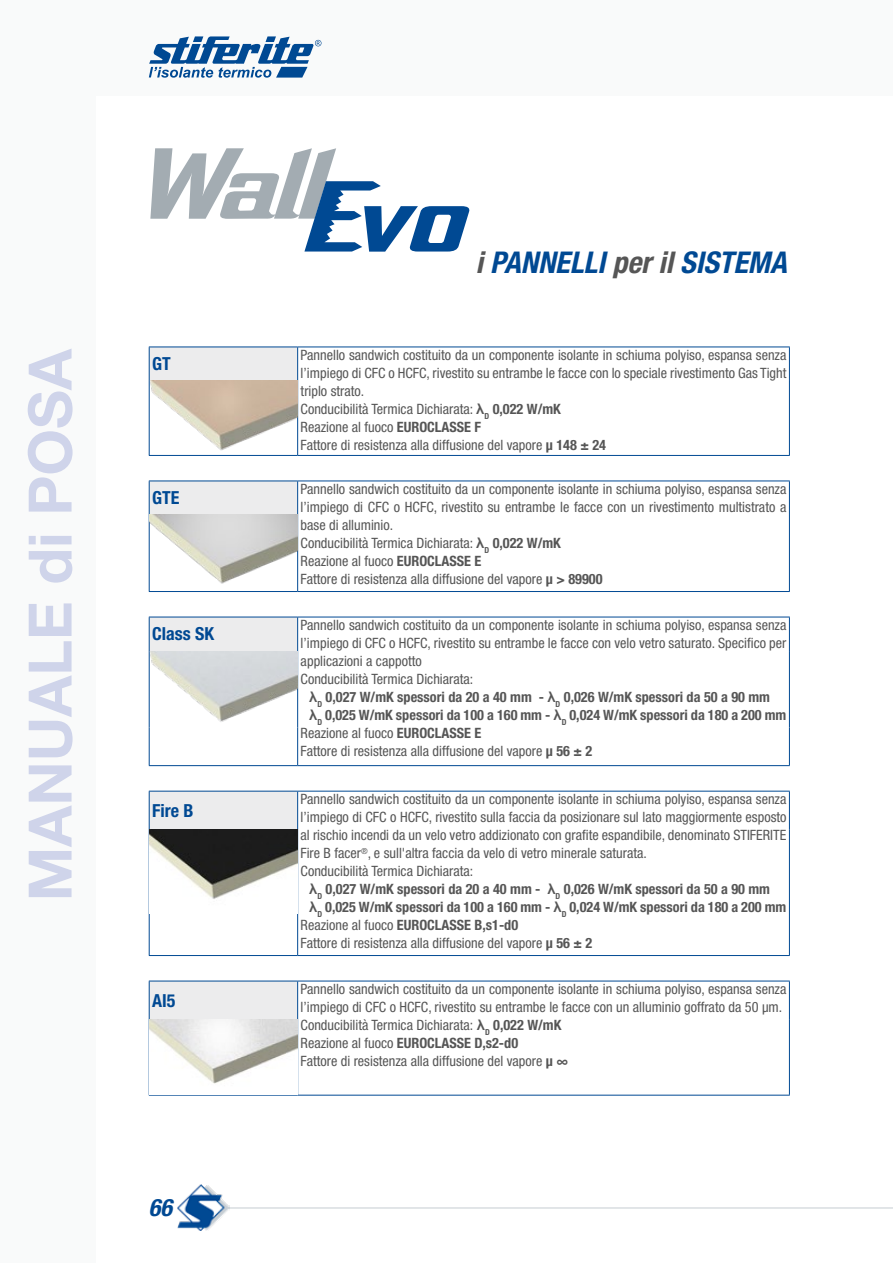
<style>
.page{position:relative;width:893px;height:1263px;background:#fff}
.page>*{position:absolute;margin:0;border:0;box-sizing:border-box;transform-origin:0 0}
.t1{font:700 60px "Helvetica Neue LT Pro";color:#cfd4ea}
.t2{font:italic 700 condensed 30px "Helvetica Neue LT Pro";color:#004993}
.t3{font:italic 700 condensed 24px "Helvetica Neue LT Pro";color:#004993}
.t4{font:700 condensed 18px "Helvetica Neue LT Pro";color:#004993}
.t5{font:condensed 14.25px/18px "Helvetica Neue LT Pro";color:#565656}
.t6{font:700 condensed 14.25px "Helvetica Neue LT Pro";color:#565656}
.s1{color:#565656}
.s2{font-family:"Century Gothic";font-weight:700;font-stretch:normal}
.s3{font-weight:700}
.s4{font-family:"Century Gothic";font-stretch:normal}
.s5{font-weight:400}
</style>
<div class="page">
<div style="left:0;top:0;width:96px;height:1263px;background:#f9fafa"></div>
<div style="left:0;top:0;width:893px;height:96px;background:#f9fafa"></div>
<img style="left:177px;top:1184px;width:52px;height:47px">
<hr style="left:228px;top:1207px;width:665px;height:1px;background:#c5ccd1">
<svg style="left:149px;top:36px;width:172px;height:42px"></svg>
<svg style="left:149px;top:348px;width:149px;height:671px;fill:#ececed"></svg>
<hr style="left:149px;top:347px;width:149px;height:1px;background:#004993">
<hr style="left:149px;top:347px;width:1px;height:34px;background:#004993">
<hr style="left:298px;top:347px;width:492px;height:1px;background:#004993">
<hr style="left:789px;top:347px;width:1px;height:34px;background:#004993">
<hr style="left:789px;top:381px;width:1px;height:74px;background:#004993">
<hr style="left:149px;top:381px;width:1px;height:74px;background:#004993">
<hr style="left:149px;top:455px;width:149px;height:1px;background:#004993">
<hr style="left:298px;top:455px;width:492px;height:1px;background:#004993">
<hr style="left:149px;top:481px;width:149px;height:1px;background:#004993">
<hr style="left:149px;top:481px;width:1px;height:34px;background:#004993">
<hr style="left:298px;top:481px;width:492px;height:1px;background:#004993">
<hr style="left:789px;top:481px;width:1px;height:34px;background:#004993">
<hr style="left:789px;top:515px;width:1px;height:76px;background:#004993">
<hr style="left:298px;top:591px;width:492px;height:1px;background:#004993">
<hr style="left:149px;top:515px;width:1px;height:76px;background:#004993">
<hr style="left:149px;top:591px;width:149px;height:1px;background:#004993">
<hr style="left:149px;top:617px;width:149px;height:1px;background:#004993">
<hr style="left:149px;top:617px;width:1px;height:34px;background:#004993">
<hr style="left:298px;top:617px;width:492px;height:1px;background:#004993">
<hr style="left:789px;top:617px;width:1px;height:34px;background:#004993">
<hr style="left:789px;top:651px;width:1px;height:77px;background:#004993">
<hr style="left:789px;top:728px;width:1px;height:37px;background:#004993">
<hr style="left:298px;top:765px;width:492px;height:1px;background:#004993">
<hr style="left:149px;top:651px;width:1px;height:77px;background:#004993">
<hr style="left:149px;top:728px;width:1px;height:37px;background:#004993">
<hr style="left:149px;top:765px;width:149px;height:1px;background:#004993">
<hr style="left:149px;top:791px;width:149px;height:1px;background:#004993">
<hr style="left:149px;top:791px;width:1px;height:38px;background:#004993">
<hr style="left:298px;top:791px;width:492px;height:1px;background:#004993">
<hr style="left:789px;top:791px;width:1px;height:38px;background:#004993">
<hr style="left:789px;top:829px;width:1px;height:126px;background:#004993">
<hr style="left:298px;top:955px;width:492px;height:1px;background:#004993">
<hr style="left:149px;top:829px;width:1px;height:126px;background:#004993">
<hr style="left:149px;top:955px;width:149px;height:1px;background:#004993">
<hr style="left:149px;top:981px;width:149px;height:1px;background:#004993">
<hr style="left:149px;top:981px;width:1px;height:38px;background:#004993">
<hr style="left:298px;top:981px;width:492px;height:1px;background:#004993">
<hr style="left:789px;top:981px;width:1px;height:38px;background:#004993">
<hr style="left:789px;top:1019px;width:1px;height:76px;background:#004993">
<hr style="left:298px;top:1095px;width:492px;height:1px;background:#004993">
<hr style="left:149px;top:1019px;width:1px;height:76px;background:#004993">
<hr style="left:149px;top:1095px;width:149px;height:1px;background:#004993">
<hr style="left:297px;top:347px;width:1px;height:34px;background:#004993">
<hr style="left:297px;top:381px;width:1px;height:74px;background:#004993">
<hr style="left:297px;top:481px;width:1px;height:34px;background:#004993">
<hr style="left:297px;top:515px;width:1px;height:76px;background:#004993">
<hr style="left:297px;top:791px;width:1px;height:38px;background:#004993">
<hr style="left:297px;top:829px;width:1px;height:126px;background:#004993">
<hr style="left:297px;top:981px;width:1px;height:38px;background:#004993">
<hr style="left:297px;top:1019px;width:1px;height:76px;background:#004993">
<hr style="left:297px;top:617px;width:1px;height:34px;background:#004993">
<hr style="left:297px;top:651px;width:1px;height:77px;background:#004993">
<hr style="left:297px;top:728px;width:1px;height:37px;background:#004993">
<img style="left:150px;top:381px;width:147px;height:74px">
<img style="left:150px;top:515px;width:147px;height:76px">
<img style="left:150px;top:651px;width:147px;height:77px">
<img style="left:150px;top:829px;width:147px;height:85px">
<img style="left:150px;top:1019px;width:147px;height:65px">
<svg style="left:150px;top:148px;width:320px;height:104px"></svg>
<h2 class="t2" style="left:476px;top:244px;width:312px"><span class="s1">i</span> PANNELLI <span class="s1">per il</span> SISTEMA</h2>
<h1 class="t1" style="left:13px;top:901px;width:555px;rotate:-90deg">MANUALE di POSA</h1>
<p class="t4" style="left:152px;top:353px;width:20px">GT</p>
<p class="t5" style="left:301px;top:346px;width:487px">Pannello sandwich costituito da un componente isolante in schiuma polyiso, espansa senza l’impiego di CFC o HCFC, rivestito su entrambe le facce con lo speciale rivestimento Gas Tight triplo strato.<br>Conducibilità Termica Dichiarata: <span class="s2">λ</span><sub>D</sub> <span class="s3">0,022 W/mK<br></span>Reazione al fuoco <span class="s3">EUROCLASSE F<br></span>Fattore di resistenza alla diffusione del vapore <span class="s3">μ 148 ± 24</span></p>
<p class="t4" style="left:152px;top:487px;width:29px">GTE</p>
<p class="t5" style="left:301px;top:480px;width:487px">Pannello sandwich costituito da un componente isolante in schiuma polyiso, espansa senza l’impiego di CFC o HCFC, rivestito su entrambe le facce con un rivestimento multistrato a base di alluminio.<br>Conducibilità Termica Dichiarata: <span class="s2">λ</span><sub>D</sub> <span class="s3">0,022 W/mK<br></span>Reazione al fuoco <span class="s3">EUROCLASSE E<br></span>Fattore di resistenza alla diffusione del vapore <span class="s3">μ &gt; 89900</span></p>
<p class="t5" style="left:301px;top:616px;width:487px">Pannello sandwich costituito da un componente isolante in schiuma polyiso, espansa senza</p>
<p class="t5" style="left:301px;top:634px;width:487px">l’impiego di CFC o HCFC, rivestito su entrambe le facce con velo vetro saturato. Specifico per</p>
<p class="t5" style="left:301px;top:652px;width:123px">applicazioni a cappotto</p>
<p class="t5" style="left:301px;top:670px;width:174px">Conducibilità Termica Dichiarata:</p>
<p class="t6" style="left:309px;top:688px;width:462px"><span class="s4">λ</span><sub>D</sub> 0,027 W/mK spessori da 20 a 40 mm - <span class="s4">λ</span><sub>D</sub> 0,026 W/mK spessori da 50 a 90 mm</p>
<p class="t6" style="left:309px;top:706px;width:479px"><span class="s4">λ</span><sub>D</sub> 0,025 W/mK spessori da 100 a 160 mm - <span class="s4">λ</span><sub>D</sub> 0,024 W/mK spessori da 180 a 200 mm</p>
<p class="t5" style="left:301px;top:724px;width:182px">Reazione al fuoco <span class="s3">EUROCLASSE E</span></p>
<p class="t5" style="left:301px;top:742px;width:293px">Fattore di resistenza alla diffusione del vapore <span class="s3">μ 56 ± 2</span></p>
<p class="t4" style="left:152px;top:623px;width:63px">Class SK</p>
<p class="t5" style="left:301px;top:790px;width:487px">Pannello sandwich costituito da un componente isolante in schiuma polyiso, espansa senza</p>
<p class="t5" style="left:301px;top:808px;width:487px">l’impiego di CFC o HCFC, rivestito sulla faccia da posizionare sul lato maggiormente esposto</p>
<p class="t5" style="left:301px;top:826px;width:487px">al rischio incendi da un velo vetro addizionato con grafite espandibile, denominato STIFERITE</p>
<p class="t5" style="left:301px;top:844px;width:348px">Fire B facer<sup>®</sup>, e sull'altra faccia da velo di vetro minerale saturata.</p>
<p class="t5" style="left:301px;top:862px;width:174px">Conducibilità Termica Dichiarata:</p>
<p class="t6" style="left:309px;top:881px;width:462px"><span class="s4">λ</span><sub>D</sub> 0,027 W/mK spessori da 20 a 40 mm - <span class="s4">λ</span><sub>D</sub> 0,026 W/mK spessori da 50 a 90 mm</p>
<p class="t6" style="left:309px;top:899px;width:479px"><span class="s4">λ</span><sub>D</sub> 0,025 W/mK spessori da 100 a 160 mm - <span class="s4">λ</span><sub>D</sub> 0,024 W/mK spessori da 180 a 200 mm</p>
<p class="t6" style="left:301px;top:917px;width:219px"><span class="s5">Reazione al fuoco</span> EUROCLASSE B,s1-d0</p>
<p class="t5" style="left:301px;top:934px;width:293px">Fattore di resistenza alla diffusione del vapore <span class="s3">μ 56 ± 2</span></p>
<p class="t4" style="left:152px;top:799px;width:43px">Fire B</p>
<p class="t4" style="left:152px;top:989px;width:25px">AI5</p>
<p class="t5" style="left:301px;top:980px;width:487px">Pannello sandwich costituito da un componente isolante in schiuma polyiso, espansa senza l’impiego di CFC o HCFC, rivestito su entrambe le facce con un alluminio goffrato da 50 μm.<br>Conducibilità Termica Dichiarata: <span class="s2">λ</span><sub>D</sub> <span class="s3">0,022 W/mK<br></span>Reazione al fuoco <span class="s3">EUROCLASSE D,s2-d0<br></span>Fattore di resistenza alla diffusione del vapore <span class="s3">μ ∞</span></p>
<h3 class="t3" style="left:149px;top:1193px;width:25px">66</h3>
</div>
